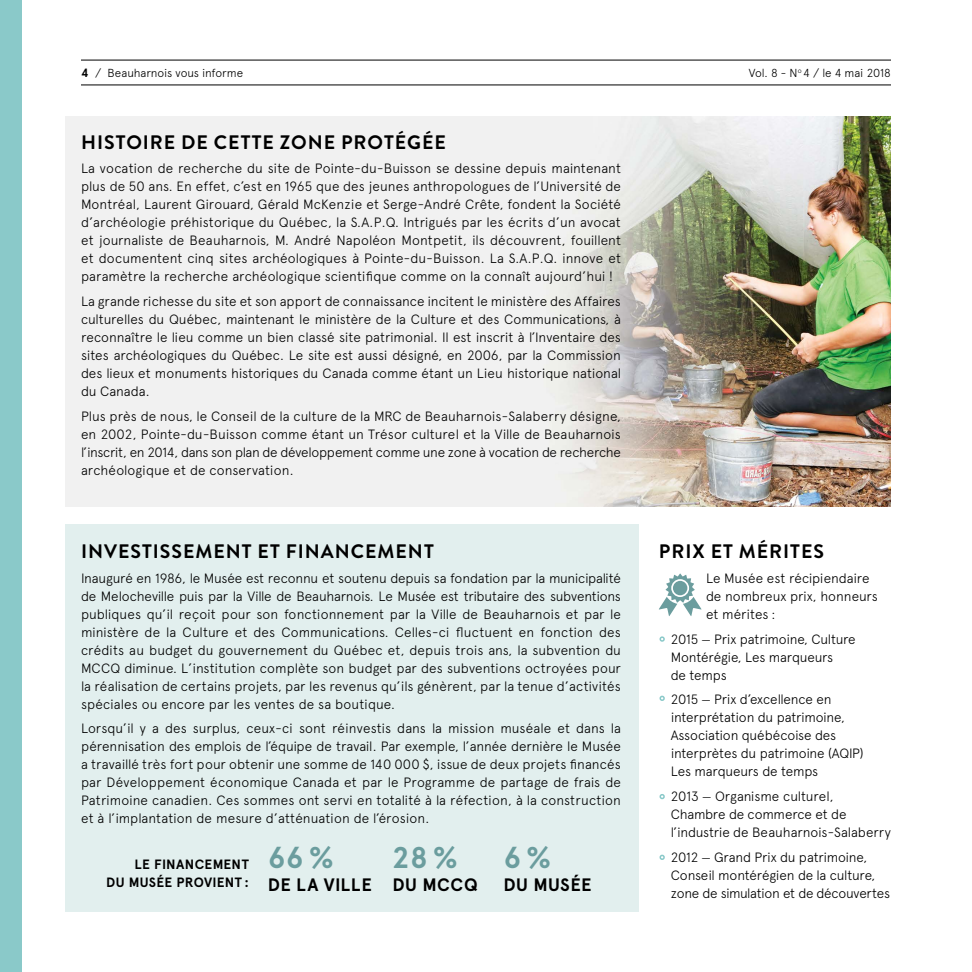
<style>
.page{position:relative;width:972px;height:972px;background:#fff}
.page>*{position:absolute;margin:0;border:0;box-sizing:border-box;transform-origin:0 0}
.t1{font:700 30px "Apercu";color:#6b9d9e}
.t2{font:700 19.5px "Brandon Grotesque";letter-spacing:.05em;color:#000}
.t3{font:700 18px "Apercu";letter-spacing:.025em;color:#000}
.t4{font:300 13.5px/18px "Apercu";letter-spacing:-.01em;color:#000;text-align:justify}
.t5{font:700 13.5px/18px "Apercu";letter-spacing:.025em;color:#000;text-align:right}
.t6{font:300 11.7px "Apercu";letter-spacing:-.01em;color:#000}
.s1{font-weight:700;font-size:12px}
.s2{font-family:"Quincy CF";font-weight:400}
</style>
<div class="page">
<img style="left:66px;top:117px;width:825px;height:389px">
<div style="left:66px;top:524px;width:573px;height:388px;background:#dfeeed"></div>
<div style="left:0;top:0;width:22px;height:972px;background:#8ac9c9"></div>
<hr style="left:81px;top:60px;width:810px;height:1px;background:#000">
<hr style="left:81px;top:85px;width:810px;height:1px;background:#000">
<svg style="left:659px;top:636px;width:6px;height:6px"></svg>
<svg style="left:659px;top:695px;width:6px;height:6px"></svg>
<svg style="left:659px;top:794px;width:6px;height:6px"></svg>
<svg style="left:659px;top:854px;width:6px;height:6px"></svg>
<svg style="left:659px;top:573px;width:43px;height:43px"></svg>
<div style="left:673px;top:581px;width:14px;height:14px;background:#6b9d9e;border-radius:50%"></div>
<p class="t6" style="left:81px;top:66px;width:164px"><span class="s1">4</span> / Beauharnois vous informe</p>
<p class="t6" style="left:749px;top:66px;width:144px">Vol. 8 - N<sup>o</sup> 4 / le 4 mai 2018</p>
<h2 class="t2" style="left:81px;top:128px;width:48px">HI STOIR</h2>
<h2 class="t2" style="left:164px;top:128px;width:204px">E DE CETTE ZONE PROT</h2>
<h2 class="t2" style="left:395px;top:128px;width:53px">ÉGÉE</h2>
<p class="t4" style="left:81px;top:160px;width:542px">La vocation de recherche du site de Pointe-du-Buisson se dessine depuis maintenant plus de 50 ans. En effet, c’est en 1965 que des jeunes anthropologues de l’Université de Montréal, Laurent Girouard, Gérald McKenzie et Serge-André Crête, fondent la Société d’archéologie préhistorique du Québec, la S.A.P.Q. Intrigués par les écrits d’un avocat et journaliste de Beauharnois, M. André Napoléon Montpetit, ils découvrent, fouillent et documentent cinq sites archéologiques à Pointe-du-Buisson. La S.A.P.Q. innove et paramètre la recherche archéologique scientifique comme on la connaît aujourd’hui !</p>
<p class="t4" style="left:81px;top:292px;width:542px">La grande richesse du site et son apport de connaissance incitent le ministère des Affaires culturelles du Québec, maintenant le ministère de la Culture et des Communications, à reconnaître le lieu comme un bien classé site patrimonial. Il est inscrit à l’Inventaire des sites archéologiques du Québec. Le site est aussi désigné, en 2006, par la Commission des lieux et monuments historiques du Canada comme étant un Lieu historique national du Canada.</p>
<p class="t4" style="left:81px;top:407px;width:542px">Plus près de nous, le Conseil de la culture de la MRC de Beauharnois-Salaberry désigne, en 2002, Pointe-du-Buisson comme étant un Trésor culturel et la Ville de Beauharnois l’inscrit, en 2014, dans son plan de développement comme une zone à vocation de recherche archéologique et de conservation.</p>
<h2 class="t2" style="left:81px;top:538px;width:354px">INVESTISSEMENT ET FI NANCEMENT</h2>
<p class="t4" style="left:81px;top:569px;width:542px">Inauguré en 1986, le Musée est reconnu et soutenu depuis sa fondation par la municipalité de Melocheville puis par la Ville de Beauharnois. Le Musée est tributaire des subventions publiques qu’il reçoit pour son fonctionnement par la Ville de Beauharnois et par le ministère de la Culture et des Communications. Celles-ci fluctuent en fonction des crédits au budget du gouvernement du Québec et, depuis trois ans, la subvention du MCCQ diminue. L’institution complète son budget par des subventions octroyées pour la réalisation de certains projets, par les revenus qu’ils génèrent, par la tenue d’activités spéciales ou encore par les ventes de sa boutique.</p>
<p class="t4" style="left:81px;top:720px;width:542px">Lorsqu’il y a des surplus, ceux-ci sont réinvestis dans la mission muséale et dans la pérennisation des emplois de l’équipe de travail. Par exemple, l’année dernière le Musée a travaillé très fort pour obtenir une somme de 140 000 $, issue de deux projets financés par Développement économique Canada et par le Programme de partage de frais de Patrimoine canadien. Ces sommes ont servi en totalité à la réfection, à la construction et à l’implantation de mesure d’atténuation de l’érosion.</p>
<p class="t5" style="left:106px;top:855px;width:144px">LE FINANCEMENT<br>DU MUSÉE PROVIENT :</p>
<h1 class="t1" style="left:268px;top:840px;width:67px">66%</h1>
<h3 class="t3" style="left:268px;top:874px;width:105px">DE LA VILLE</h3>
<h1 class="t1" style="left:392px;top:840px;width:67px">28%</h1>
<h3 class="t3" style="left:392px;top:874px;width:87px">DU MCCQ</h3>
<h1 class="t1" style="left:503px;top:840px;width:49px">6%</h1>
<h3 class="t3" style="left:504px;top:874px;width:89px">DU MUSÉE</h3>
<h2 class="t2" style="left:659px;top:538px;width:167px">PRIX ET MÉRITES</h2>
<p class="t4" style="left:706px;top:569px;width:173px;text-align:left">Le Musée est récipiendaire de nombreux prix, honneurs et mérites :</p>
<p class="t4" style="left:671px;top:630px;width:186px;text-align:left">2015 <span class="s2">–</span> Prix patrimoine, Culture<br>Montérégie, Les marqueurs<br>de temps</p>
<p class="t4" style="left:671px;top:690px;width:194px;text-align:left">2015 <span class="s2">–</span> Prix d’excellence en interprétation du patrimoine,<br>Association québécoise des interprètes du patrimoine (AQIP)<br>Les marqueurs de temps</p>
<p class="t4" style="left:671px;top:787px;width:222px;text-align:left">2013 <span class="s2">–</span> Organisme culturel,<br>Chambre de commerce et de l’industrie de Beauharnois-Salaberry</p>
<p class="t4" style="left:671px;top:848px;width:221px;text-align:left">2012 <span class="s2">–</span> Grand Prix du patrimoine,<br>Conseil montérégien de la culture, zone de simulation et de découvertes</p>
</div>
